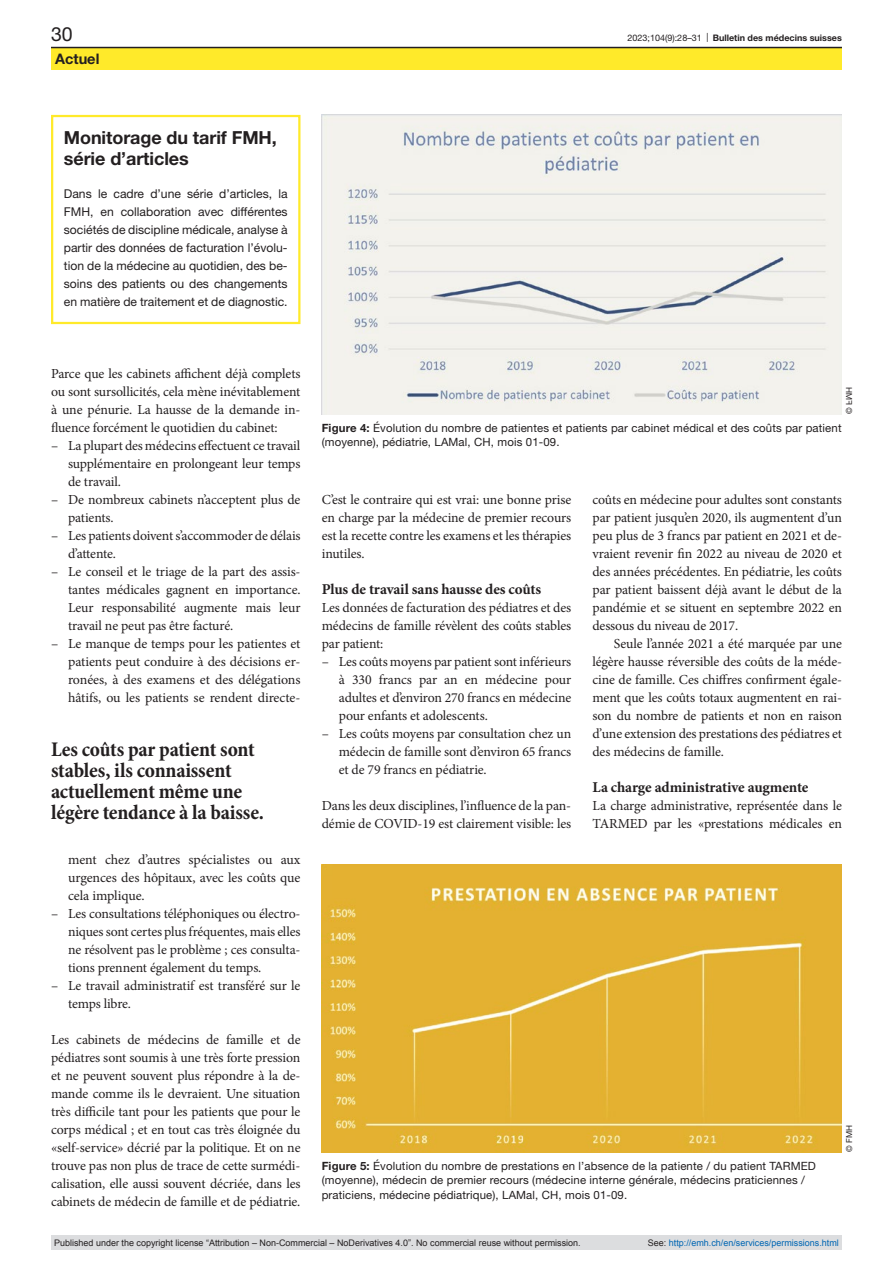
<style>
.page{position:relative;width:893px;height:1263px;background:#fff}
.page>*{position:absolute;margin:0;border:0;box-sizing:border-box;transform-origin:0 0}
.quote{font:700 condensed 21px/21px "Minion Pro";letter-spacing:-.01em;color:#231f20}
.t1{font:19.5px "Helvetica Neue LT Pro";color:#231f20}
.box-head1{font:700 18px/21px "Helvetica Neue LT Pro";letter-spacing:-.005em;color:#231f20}
.head2{font:700 15px "Minion Pro";letter-spacing:-.01em;color:#231f20}
.t2{font:700 14.55px "Helvetica Neue LT Pro";color:#231f20}
.paragraph{font:13.8px/18px "Minion Pro";letter-spacing:-.01em;color:#231f20;text-align:justify}
.paragraph-indent{font:13.8px/18px "Minion Pro";letter-spacing:-.01em;color:#231f20;text-align:justify}
.box-paragraph{font:12.15px/18px "Helvetica Neue LT Pro";color:#231f20;text-align:justify}
.figure-caption{font:11.4px/14.2px "Helvetica Neue LT Pro";letter-spacing:.01em;color:#231f20}
.t3{font:9px "Arial";color:#231f20}
.t4{font:9px "Arial";color:#0066b3}
.t5{font:700 9px "Helvetica Neue LT Pro";color:#231f20}
.credits{font:8.25px "Helvetica Neue LT Pro";color:#231f20}
.s1{font-weight:400}
.s2{font-weight:700}
.s3{color:#231f20}
</style>
<div class="page">
<img style="left:322px;top:115px;width:520px;height:299px">
<div style="left:51px;top:115px;width:249px;height:209px;border:2px solid #ffea2a"></div>
<img style="left:322px;top:864px;width:520px;height:288px">
<div style="left:51px;top:47px;width:791px;height:23px;background:#ffea2a"></div>
<hr style="left:51px;top:47px;width:791px;height:1px;background:#231f20">
<div style="left:51px;top:1235px;width:791px;height:15px;background:#dcdddf"></div>
<h2 class="t1" style="left:51px;top:22px;width:23px">30</h2>
<p class="t5" style="left:628px;top:32px;width:216px"><span class="s1">2023;104(9):28–31 |</span> Bulletin des médecins suisses</p>
<p class="t2" style="left:55px;top:49px;width:46px">Actuel</p>
<p class="box-head1" style="left:64px;top:127px;width:214px">Monitorage du tarif FMH, série d’articles</p>
<p class="box-paragraph" style="left:64px;top:184px;width:225px">Dans le cadre d’une série d’articles, la FMH, en collaboration avec différentes sociétés de discipline médicale, analyse à partir des données de facturation l’évolu&shy;tion de la médecine au quotidien, des be&shy;soins des patients ou des changements en matière de traitement et de diagnostic.</p>
<p class="paragraph" style="left:51px;top:365px;width:251px">Parce que les cabinets affichent déjà complets ou sont sursollicités, cela mène inévitablement à une pénurie. La hausse de la demande in&shy;fluence forcément le quotidien du cabinet:</p>
<p class="paragraph" style="left:68px;top:437px;width:234px;text-indent:-17px">– La plupart des médecins effectuent ce travail supplémentaire en prolongeant leur temps de travail.</p>
<p class="paragraph" style="left:68px;top:491px;width:234px;text-indent:-17px">– De nombreux cabinets n’acceptent plus de patients.</p>
<p class="paragraph" style="left:68px;top:527px;width:234px;text-indent:-17px">– Les patients doivent s’accommoder de délais d’attente.</p>
<p class="paragraph" style="left:68px;top:563px;width:234px;text-indent:-17px">– Le conseil et le triage de la part des assis&shy;tantes médicales gagnent en importance.<br>Leur responsabilité augmente mais leur travail ne peut pas être facturé.</p>
<p class="paragraph" style="left:68px;top:635px;width:234px;text-indent:-17px">– Le manque de temps pour les patientes et patients peut conduire à des décisions er&shy;ronées, à des examens et des délégations hâtifs, ou les patients se rendent directe-</p>
<p class="quote" style="left:51px;top:740px;width:215px">Les coûts par patient sont stables, ils connaissent actuellement même une légère tendance à la baisse.</p>
<p class="paragraph" style="left:68px;top:851px;width:234px">ment chez d’autres spécialistes ou aux urgences des hôpitaux, avec les coûts que cela implique.</p>
<p class="paragraph" style="left:68px;top:905px;width:234px;text-indent:-17px">– Les consultations téléphoniques ou électro&shy;niques sont certes plus fréquentes, mais elles ne résolvent pas le problème ; ces consulta&shy;tions prennent également du temps.</p>
<p class="paragraph" style="left:68px;top:977px;width:234px;text-indent:-17px">– Le travail administratif est transféré sur le temps libre.</p>
<p class="paragraph" style="left:51px;top:1031px;width:251px">Les cabinets de médecins de famille et de pédiatres sont soumis à une très forte pression et ne peuvent souvent plus répondre à la de&shy;mande comme ils le devraient. Une situation très difficile tant pour les patients que pour le corps médical ; et en tout cas très éloignée du «self-service» décrié par la politique. Et on ne trouve pas non plus de trace de cette surmédi&shy;calisation, elle aussi souvent décriée, dans les cabinets de médecin de famille et de pédiatrie.</p>
<p class="figure-caption" style="left:322px;top:421px;width:521px"><span class="s2">Figure 4:</span> Évolution du nombre de patientes et patients par cabinet médical et des coûts par patient (moyenne), pédiatrie, LAMal, CH, mois 01-09.</p>
<p class="paragraph" style="left:322px;top:491px;width:251px">C’est le contraire qui est vrai: une bonne prise en charge par la médecine de premier recours est la recette contre les examens et les thérapies inutiles.</p>
<p class="head2" style="left:322px;top:579px;width:221px">Plus de travail sans hausse des coûts</p>
<p class="paragraph" style="left:322px;top:599px;width:251px">Les données de facturation des pédiatres et des médecins de famille révèlent des coûts stables par patient:</p>
<p class="paragraph" style="left:339px;top:653px;width:234px;text-indent:-17px">– Les coûts moyens par patient sont inférieurs à 330 francs par an en médecine pour adultes et d’environ 270 francs en médecine pour enfants et adolescents.</p>
<p class="paragraph" style="left:339px;top:725px;width:234px;text-indent:-17px">– Les coûts moyens par consultation chez un médecin de famille sont d’environ 65 francs et de 79 francs en pédiatrie.</p>
<p class="paragraph" style="left:322px;top:797px;width:251px">Dans les deux disciplines, l’influence de la pan&shy;démie de COVID-19 est clairement visible: les</p>
<p class="paragraph" style="left:592px;top:491px;width:251px">coûts en médecine pour adultes sont constants par patient jusqu’en 2020, ils augmentent d’un peu plus de 3 francs par patient en 2021 et de&shy;vraient revenir fin 2022 au niveau de 2020 et des années précédentes. En pédiatrie, les coûts par patient baissent déjà avant le début de la pandémie et se situent en septembre 2022 en dessous du niveau de 2017.</p>
<p class="paragraph-indent" style="left:592px;top:635px;width:251px;text-indent:21px">Seule l’année 2021 a été marquée par une légère hausse réversible des coûts de la méde&shy;cine de famille. Ces chiffres confirment égale&shy;ment que les coûts totaux augmentent en rai&shy;son du nombre de patients et non en raison d’une extension des prestations des pédiatres et des médecins de famille.</p>
<p class="head2" style="left:592px;top:777px;width:217px">La charge administrative augmente</p>
<p class="paragraph" style="left:592px;top:797px;width:251px">La charge administrative, représentée dans le<br>TARMED par les «prestations médicales en</p>
<p class="credits" style="left:844px;top:1152px;width:29px;rotate:-90deg">© FMH</p>
<p class="figure-caption" style="left:322px;top:1159px;width:496px"><span class="s2">Figure 5:</span> Évolution du nombre de prestations en l’absence de la patiente / du patient TARMED (moyenne), médecin de premier recours (médecine interne générale, médecins praticiennes / praticiens, médecine pédiatrique), LAMal, CH, mois 01-09.</p>
<p class="t3" style="left:54px;top:1237px;width:528px">Published under the copyright license “Attribution – Non-Commercial – NoDerivatives 4.0”. No commercial reuse without permission.</p>
<p class="t4" style="left:648px;top:1237px;width:193px"><span class="s3">See:</span> http://emh.ch/en/services/permissions.html</p>
</div>
